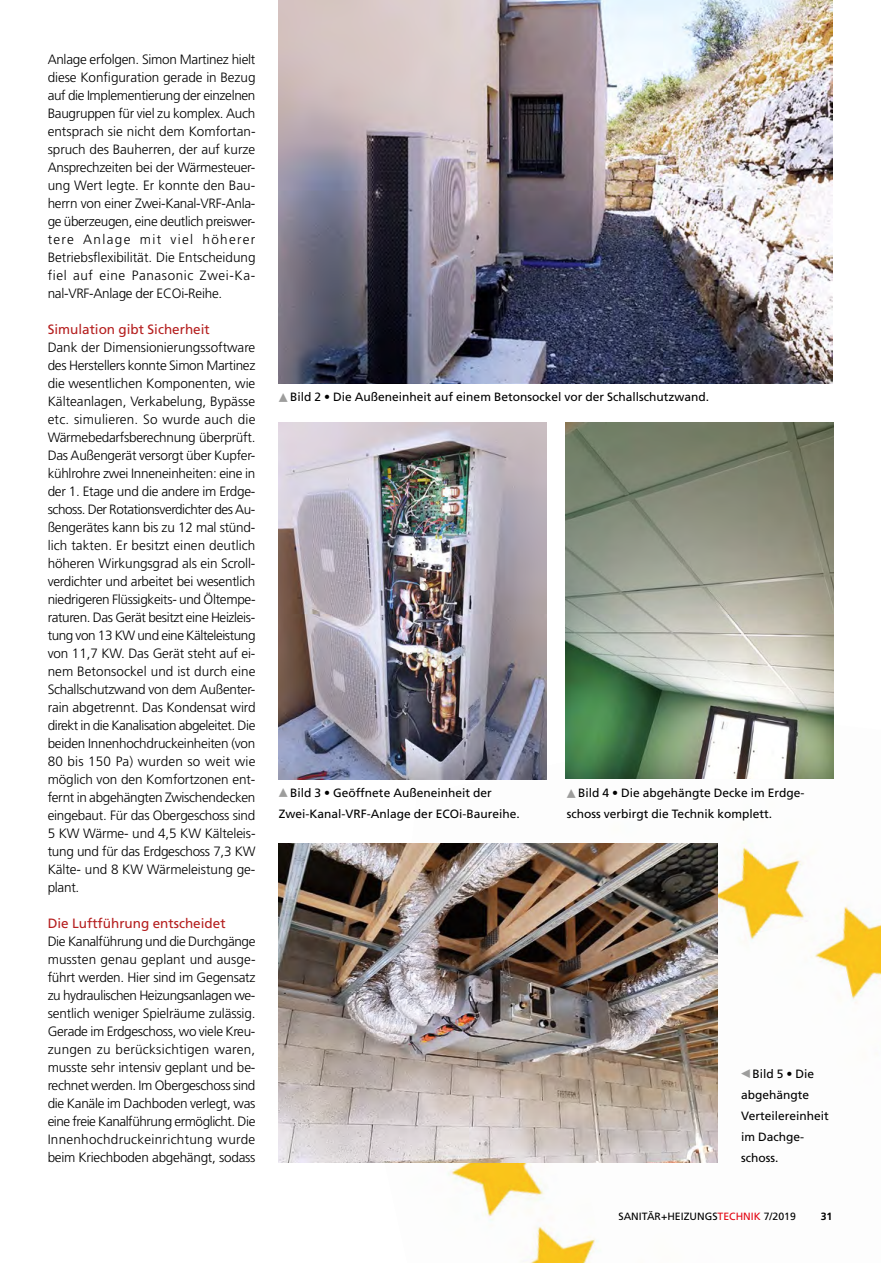
<style>
.page{position:relative;width:881px;height:1263px;background:#fff}
.page>*{position:absolute;margin:0;border:0;box-sizing:border-box;transform-origin:0 0}
.t1{font:300 13.5px/18px "Frutiger LT Std";letter-spacing:-.02em;color:#000;text-align:justify}
.t2{font:13.5px "Frutiger LT Std";color:#b51f1f}
.t3{font:12px/21px "Frutiger LT Std";color:#000}
.t4{font:10.5px "Frutiger LT Std";color:#000}
.t5{font:700 10.5px "Frutiger LT Std";color:#000}
.s1{font-family:"Universal Std Newswith Comm Pi";font-size:9px;color:#9d9d9c}
.s2{color:#e30613}
</style>
<div class="page">
<img style="left:341px;top:679px;width:539px;height:584px">
<img style="left:279px;top:0;width:553px;height:383px">
<img style="left:279px;top:422px;width:267px;height:358px">
<img style="left:565px;top:422px;width:268px;height:357px">
<img style="left:279px;top:843px;width:438px;height:319px">
<p class="t1" style="left:48px;top:50px;width:209px">Anlage erfolgen. Simon Martinez hielt diese Konfiguration gerade in Bezug auf die Implementierung der einzelnen Baugruppen für viel zu komplex. Auch entsprach sie nicht dem Komfortan&shy;spruch des Bauherren, der auf kurze Ansprechzeiten bei der Wärmesteuer&shy;ung Wert legte. Er konnte den Bau&shy;herrn von einer Zwei-Kanal-VRF-Anla&shy;ge überzeugen, eine deutlich preiswer&shy;tere Anlage mit viel höherer Betriebsflexibilität. Die Entscheidung fiel auf eine Panasonic Zwei-Ka&shy;nal-VRF-Anlage der ECOi-Reihe.</p>
<p class="t2" style="left:48px;top:321px;width:164px">Simulation gibt Sicherheit</p>
<p class="t1" style="left:48px;top:338px;width:209px">Dank der Dimensionierungssoftware des Herstellers konnte Simon Martinez die wesentlichen Komponenten, wie Kälteanlagen, Verkabelung, Bypässe etc. simulieren. So wurde auch die Wärmebedarfsberechnung überprüft.<br>Das Außengerät versorgt über Kupfer&shy;kühlrohre zwei Inneneinheiten: eine in der 1. Etage und die andere im Erdge&shy;schoss. Der Rotationsverdichter des Au&shy;ßengerätes kann bis zu 12 mal stünd&shy;lich takten. Er besitzt einen deutlich höheren Wirkungsgrad als ein Scroll&shy;verdichter und arbeitet bei wesentlich niedrigeren Flüssigkeits- und Öltempe&shy;raturen. Das Gerät besitzt eine Heizleis&shy;tung von 13 KW und eine Kälteleistung von 11,7 KW. Das Gerät steht auf ei&shy;nem Betonsockel und ist durch eine Schallschutzwand von dem Außenter&shy;rain abgetrennt. Das Kondensat wird direkt in die Kanalisation abgeleitet. Die beiden Innenhochdruckeinheiten (von 80 bis 150 Pa) wurden so weit wie möglich von den Komfortzonen ent&shy;fernt in abgehängten Zwischendecken eingebaut. Für das Obergeschoss sind 5 KW Wärme- und 4,5 KW Kälteleis&shy;tung und für das Erdgeschoss 7,3 KW Kälte- und 8 KW Wärmeleistung ge&shy;plant.</p>
<p class="t2" style="left:48px;top:915px;width:179px">Die Luftführung entscheidet</p>
<p class="t1" style="left:48px;top:932px;width:209px">Die Kanalführung und die Durchgänge mussten genau geplant und ausge&shy;führt werden. Hier sind im Gegensatz zu hydraulischen Heizungsanlagen we&shy;sentlich weniger Spielräume zulässig.<br>Gerade im Erdgeschoss, wo viele Kreu&shy;zungen zu berücksichtigen waren, musste sehr intensiv geplant und be&shy;rechnet werden. Im Obergeschoss sind die Kanäle im Dachboden verlegt, was eine freie Kanalführung ermöglicht. Die Innenhochdruckeinrichtung wurde beim Kriechboden abgehängt, sodass</p>
<p class="t3" style="left:279px;top:387px;width:431px"><span class="s1">▲</span> Bild 2 • Die Außeneinheit auf einem Betonsockel vor der Schallschutzwand.</p>
<p class="t3" style="left:279px;top:782px;width:242px"><span class="s1">▲</span> Bild 3 • Geöffnete Außeneinheit der<br>Zwei-Kanal-VRF-Anlage der ECOi-Baureihe.</p>
<p class="t3" style="left:566px;top:782px;width:239px"><span class="s1">▲</span> Bild 4 • Die abgehängte Decke im Erdge&shy;schoss verbirgt die Technik komplett.</p>
<p class="t3" style="left:740px;top:1063px;width:89px"><span class="s1">◀</span> Bild 5 • Die abgehängte<br>Verteilereinheit im Dachge&shy;schoss.</p>
<p class="t4" style="left:618px;top:1210px;width:179px">SANITÄR+HEIZUNGS<span class="s2">TECHNIK</span> 7/2019</p>
<p class="t5" style="left:820px;top:1210px;width:13px">31</p>
</div>
